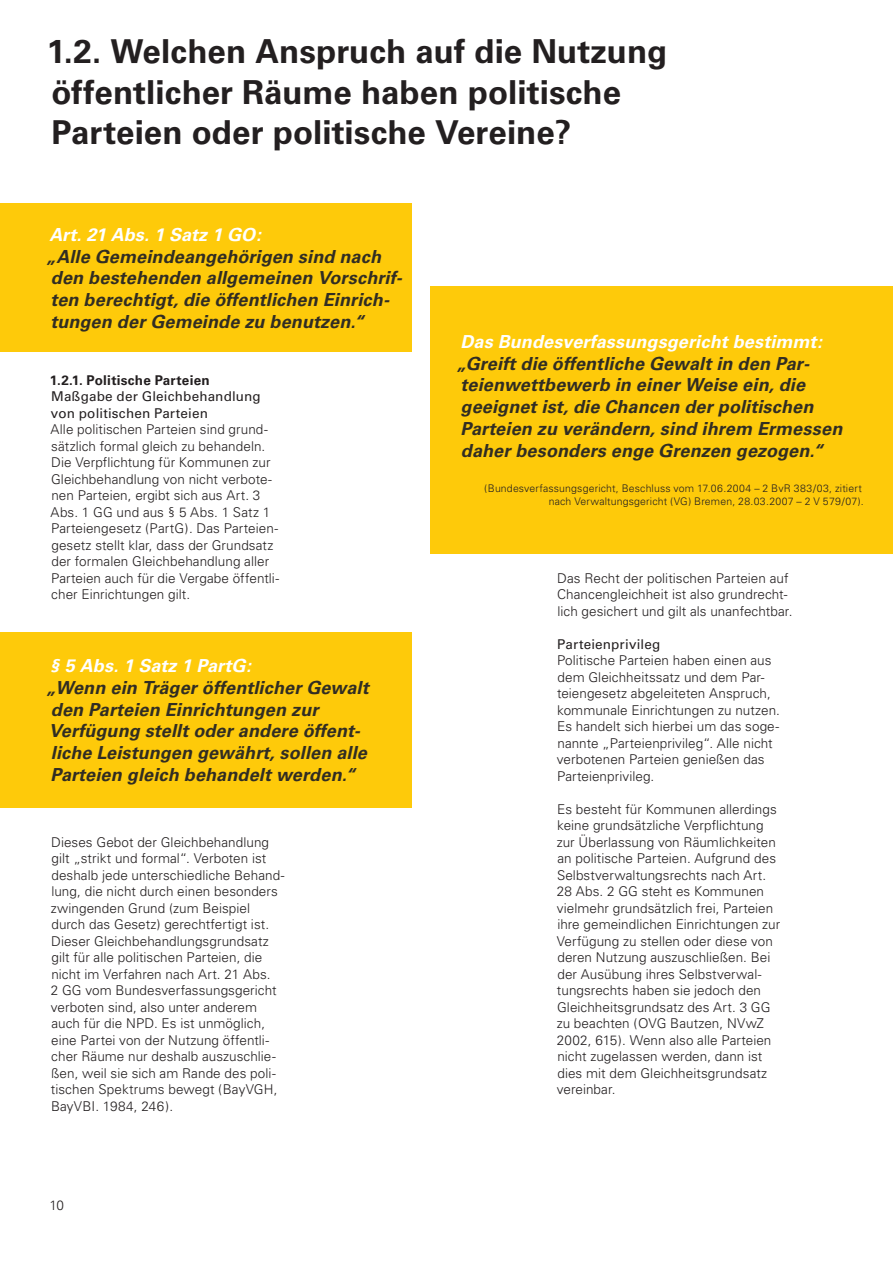
<style>
.page{position:relative;width:893px;height:1263px;background:#fff}
.page>*{position:absolute;margin:0;border:0;box-sizing:border-box;transform-origin:0 0}
.t1{font:700 33px/40.5px "Univers";letter-spacing:.005em;color:#231f20}
.t2{font:italic 700 18px/21.8px "Univers";letter-spacing:.005em;color:#312d23}
.t3{font:italic 700 18px "Univers";letter-spacing:.005em;color:#fff}
.t4{font:300 13.5px/16.5px "Univers";letter-spacing:.005em;color:#231f20}
.t5{font:13.5px/16.5px "Univers";letter-spacing:.01em;color:#231f20}
.t6{font:700 13.5px "Univers";letter-spacing:.015em;color:#231f20}
.t7{font:300 10.5px/13.2px "Univers";letter-spacing:.015em;color:#231f20;text-align:right}
</style>
<div class="page">
<div style="left:0;top:203px;width:411px;height:149px;background:#feca0a"></div>
<div style="left:0;top:632px;width:411px;height:176px;background:#feca0a"></div>
<div style="left:431px;top:286px;width:462px;height:267px;background:#feca0a"></div>
<h1 class="t1" style="left:47px;top:31px;width:622px">1.2. Welchen Anspruch auf die Nutzung öffentlicher Räume haben politische<br>Parteien oder politische Vereine?</h1>
<h2 class="t3" style="left:49px;top:224px;width:213px">Art. 21 Abs. 1 Satz 1 GO:</h2>
<h2 class="t2" style="left:46px;top:245px;width:357px">„Alle Gemeindeangehörigen sind nach den bestehenden allgemeinen Vorschrif&shy;ten berechtigt, die öffentlichen Einrich&shy;tungen der Gemeinde zu benutzen.“</h2>
<p class="t6" style="left:50px;top:372px;width:161px">1.2.1. Politische Parteien</p>
<p class="t5" style="left:51px;top:388px;width:211px">Maßgabe der Gleichbehandlung von politischen Parteien</p>
<p class="t4" style="left:51px;top:421px;width:230px">Alle politischen Parteien sind grund&shy;sätzlich formal gleich zu behandeln.<br>Die Verpflichtung für Kommunen zur Gleichbehandlung von nicht verbote&shy;nen Parteien, ergibt sich aus Art. 3<br>Abs. 1 GG und aus § 5 Abs. 1 Satz 1<br>Parteiengesetz (PartG). Das Parteien&shy;gesetz stellt klar, dass der Grundsatz der formalen Gleichbehandlung aller Parteien auch für die Vergabe öffentli&shy;cher Einrichtungen gilt.</p>
<h2 class="t3" style="left:50px;top:655px;width:203px">§ 5 Abs. 1 Satz 1 PartG:</h2>
<h2 class="t2" style="left:46px;top:677px;width:324px">„Wenn ein Träger öffentlicher Gewalt den Parteien Einrichtungen zur Verfügung stellt oder andere öffent&shy;liche Leistungen gewährt, sollen alle Parteien gleich behandelt werden.“</h2>
<p class="t4" style="left:51px;top:834px;width:235px">Dieses Gebot der Gleichbehandlung gilt „strikt und formal“. Verboten ist deshalb jede unterschiedliche Behand&shy;lung, die nicht durch einen besonders zwingenden Grund (zum Beispiel durch das Gesetz) gerechtfertigt ist.<br>Dieser Gleichbehandlungsgrundsatz gilt für alle politischen Parteien, die nicht im Verfahren nach Art. 21 Abs.<br>2 GG vom Bundesverfassungsgericht verboten sind, also unter anderem auch für die NPD. Es ist unmöglich, eine Partei von der Nutzung öffentli&shy;cher Räume nur deshalb auszuschlie&shy;ßen, weil sie sich am Rande des poli&shy;tischen Spektrums bewegt (BayVGH, BayVBI. 1984, 246).</p>
<p class="t4" style="left:50px;top:1197px;width:16px">10</p>
<h2 class="t3" style="left:460px;top:331px;width:363px">Das Bundesverfassungsgericht bestimmt:</h2>
<h2 class="t2" style="left:456px;top:352px;width:387px">„Greift die öffentliche Gewalt in den Par&shy;teienwettbewerb in einer Weise ein, die geeignet ist, die Chancen der politischen Parteien zu verändern, sind ihrem Ermessen daher besonders enge Grenzen gezogen.“</h2>
<p class="t7" style="left:484px;top:481px;width:381px">(Bundesverfassungsgericht, Beschluss vom 17.06.2004 – 2 BvR 383/03, zitiert nach Verwaltungsgericht (VG) Bremen, 28.03.2007 – 2 V 579/07).</p>
<p class="t4" style="left:557px;top:570px;width:237px">Das Recht der politischen Parteien auf<br>Chancengleichheit ist also grundrecht&shy;lich gesichert und gilt als unanfechtbar.</p>
<p class="t5" style="left:557px;top:636px;width:105px">Parteienprivileg</p>
<p class="t4" style="left:557px;top:652px;width:224px">Politische Parteien haben einen aus dem Gleichheitssatz und dem Par&shy;teiengesetz abgeleiteten Anspruch, kommunale Einrichtungen zu nutzen.<br>Es handelt sich hierbei um das soge&shy;nannte „Parteienprivileg“. Alle nicht verbotenen Parteien genießen das Parteienprivileg.</p>
<p class="t4" style="left:557px;top:801px;width:225px">Es besteht für Kommunen allerdings keine grundsätzliche Verpflichtung zur Überlassung von Räumlichkeiten an politische Parteien. Aufgrund des Selbstverwaltungsrechts nach Art.<br>28 Abs. 2 GG steht es Kommunen vielmehr grundsätzlich frei, Parteien ihre gemeindlichen Einrichtungen zur Verfügung zu stellen oder diese von deren Nutzung auszuschließen. Bei der Ausübung ihres Selbstverwal&shy;tungsrechts haben sie jedoch den Gleichheitsgrundsatz des Art. 3 GG zu beachten (OVG Bautzen, NVwZ 2002, 615). Wenn also alle Parteien nicht zugelassen werden, dann ist dies mit dem Gleichheitsgrundsatz vereinbar.</p>
</div>
